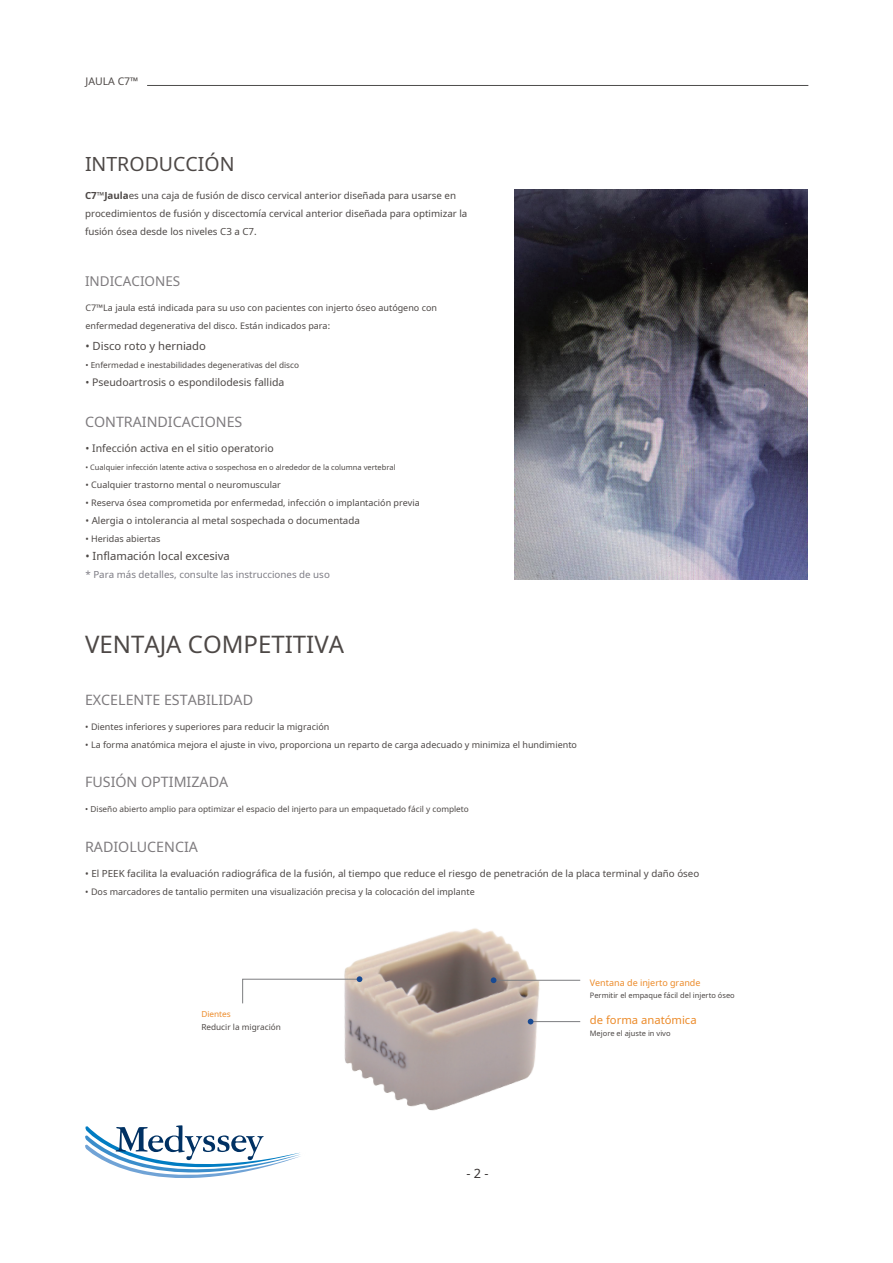
<style>
.page{position:relative;width:893px;height:1263px;background:#fff}
.page>*{position:absolute;margin:0;border:0;box-sizing:border-box;transform-origin:0 0}
.t1{font:24px "Noto Sans";color:#4d4846}
.t2{font:19.5px "Noto Sans";color:#4d4846}
.t3{font:14.25px "Noto Sans";color:#7e7b7e}
.t4{font:13.5px "Noto Sans";color:#7e7b7e}
.t5{font:12.75px "Noto Sans";color:#363231}
.t6{font:11.25px "Noto Sans";color:#4d4846}
.t7{font:11.25px "Noto Sans";color:#ec8b2a}
.t8{font:10.5px "Noto Sans";color:#4d4846}
.t9{font:9.75px/18px "Noto Sans";color:#4d4846}
.t10{font:9.75px "Noto Sans";color:#7d7c84}
.t11{font:9px/18px "Noto Sans";color:#4d4846}
.t12{font:9px "Noto Sans";color:#ec8b2a}
.t13{font:8.25px "Noto Sans";color:#4d4846}
.t14{font:8.25px "Noto Sans";color:#ec8b2a}
.t15{font:7.5px "Noto Sans";color:#4d4846}
.s1{font-weight:700}
</style>
<div class="page">
<svg style="left:85px;top:1125px;width:216px;height:53px"></svg>
<img style="left:514px;top:189px;width:294px;height:390px">
<img style="left:344px;top:928px;width:209px;height:183px">
<svg style="left:242px;top:976px;width:120px;height:28px"></svg>
<hr style="left:530px;top:1021px;width:50px;height:1px;background:#7c7d80">
<svg style="left:528px;top:1019px;width:5px;height:5px"></svg>
<hr style="left:491px;top:980px;width:89px;height:1px;background:#7c7d80">
<svg style="left:491px;top:977px;width:5px;height:6px"></svg>
<hr style="left:147px;top:85px;width:661px;height:1px;background:#4d4c4b">
<p class="t8" style="left:85px;top:73px;width:54px">JAULA C7™</p>
<h2 class="t2" style="left:85px;top:150px;width:151px">INTRODUCCIÓN</h2>
<p class="t9" style="left:85px;top:186px;width:384px"><span class="s1">C7™Jaula</span>es una caja de fusión de disco cervical anterior diseñada para usarse en procedimientos de fusión y discectomía cervical anterior diseñada para optimizar la fusión ósea desde los niveles C3 a C7.</p>
<h3 class="t4" style="left:85px;top:272px;width:97px">INDICACIONES</h3>
<p class="t11" style="left:85px;top:299px;width:353px">C7<span class="s1">™</span>La jaula está indicada para su uso con pacientes con injerto óseo autógeno con enfermedad degenerativa del disco. Están indicados para:</p>
<p class="t6" style="left:85px;top:338px;width:122px">• Disco roto y herniado</p>
<p class="t13" style="left:85px;top:359px;width:215px">• Enfermedad e inestabilidades degenerativas del disco</p>
<p class="t8" style="left:85px;top:375px;width:200px">• Pseudoartrosis o espondilodesis fallida</p>
<h3 class="t3" style="left:85px;top:412px;width:159px">CONTRAINDICACIONES</h3>
<p class="t8" style="left:85px;top:440px;width:190px">• Infección activa en el sitio operatorio</p>
<p class="t15" style="left:85px;top:462px;width:312px">• Cualquier infección latente activa o sospechosa en o alrededor de la columna vertebral</p>
<p class="t11" style="left:85px;top:475px;width:197px">• Cualquier trastorno mental o neuromuscular</p>
<p class="t11" style="left:85px;top:493px;width:336px">• Reserva ósea comprometida por enfermedad, infección o implantación previa</p>
<p class="t9" style="left:85px;top:511px;width:276px">• Alergia o intolerancia al metal sospechada o documentada</p>
<p class="t11" style="left:85px;top:529px;width:77px">• Heridas abiertas</p>
<p class="t6" style="left:85px;top:548px;width:146px">• Inflamación local excesiva</p>
<p class="t10" style="left:85px;top:567px;width:246px">* Para más detalles, consulte las instrucciones de uso</p>
<h1 class="t1" style="left:85px;top:627px;width:261px">VENTAJA COMPETITIVA</h1>
<h3 class="t3" style="left:85px;top:690px;width:170px">EXCELENTE ESTABILIDAD</h3>
<p class="t11" style="left:85px;top:717px;width:246px">• Dientes inferiores y superiores para reducir la migración</p>
<p class="t11" style="left:85px;top:735px;width:493px">• La forma anatómica mejora el ajuste in vivo, proporciona un reparto de carga adecuado y minimiza el hundimiento</p>
<h3 class="t3" style="left:85px;top:772px;width:145px">FUSIÓN OPTIMIZADA</h3>
<p class="t13" style="left:85px;top:803px;width:385px">• Diseño abierto amplio para optimizar el espacio del injerto para un empaquetado fácil y completo</p>
<h3 class="t3" style="left:85px;top:836px;width:114px">RADIOLUCENCIA</h3>
<p class="t9" style="left:85px;top:864px;width:615px">• El PEEK facilita la evaluación radiográfica de la fusión, al tiempo que reduce el riesgo de penetración de la placa terminal y daño óseo</p>
<p class="t11" style="left:85px;top:882px;width:391px">• Dos marcadores de tantalio permiten una visualización precisa y la colocación del implante</p>
<p class="t14" style="left:201px;top:1008px;width:31px">Dientes</p>
<p class="t13" style="left:201px;top:1021px;width:81px">Reducir la migración</p>
<h3 class="t5" style="left:466px;top:1165px;width:24px">- 2 -</h3>
<p class="t12" style="left:590px;top:976px;width:112px">Ventana de injerto grande</p>
<p class="t15" style="left:590px;top:990px;width:146px">Permitir el empaque fácil del injerto óseo</p>
<p class="t7" style="left:590px;top:1012px;width:108px">de forma anatómica</p>
<p class="t15" style="left:590px;top:1028px;width:82px">Mejore el ajuste in vivo</p>
</div>
